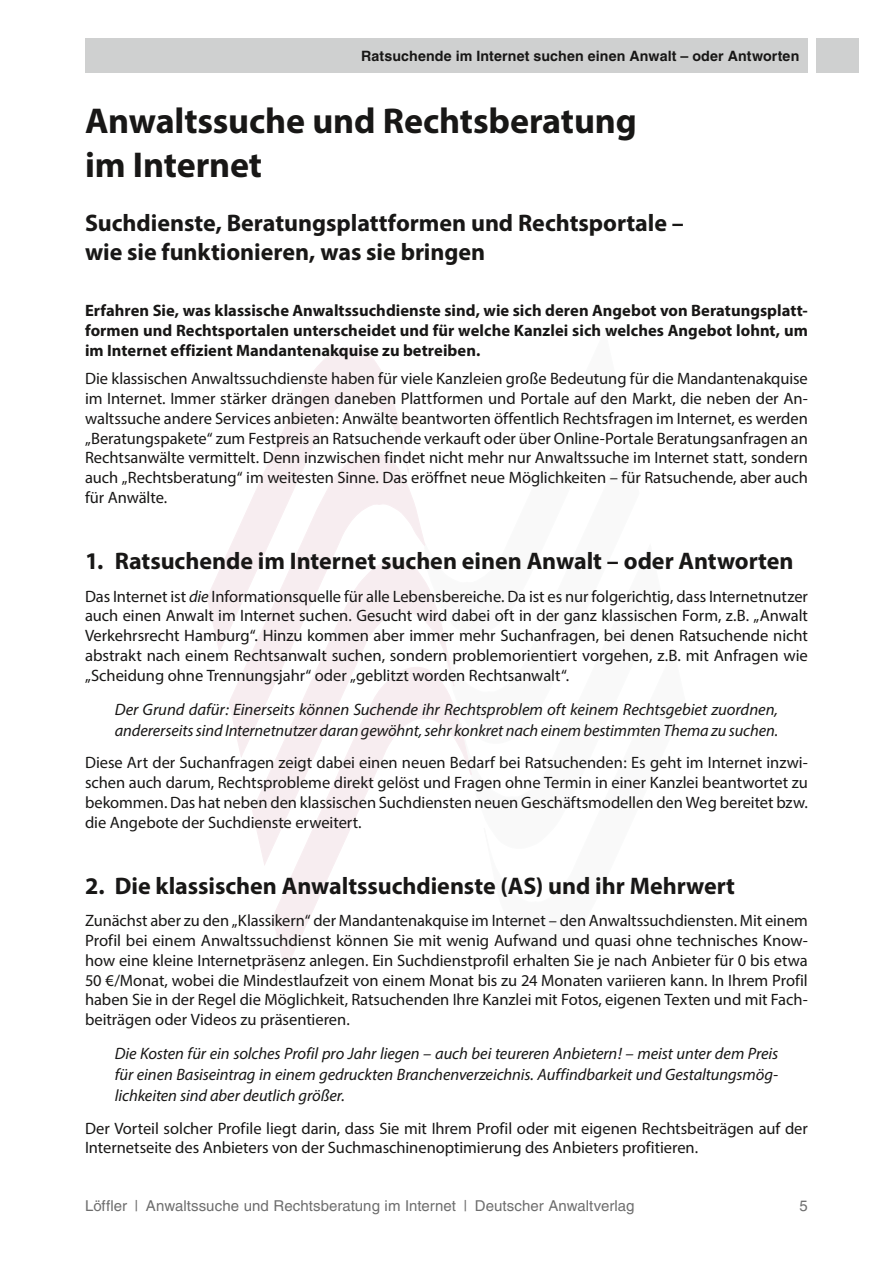
<style>
.page{position:relative;width:893px;height:1263px;background:#fff}
.page>*{position:absolute;margin:0;border:0;box-sizing:border-box;transform-origin:0 0}
.t1{font:700 36px/43.2px "Myriad Pro";letter-spacing:-.005em;color:#181716}
.t2{font:700 24px/28.8px "Myriad Pro";letter-spacing:-.005em;color:#181716}
.t3{font:16.5px/19.8px "Myriad Pro";letter-spacing:-.005em;color:#181716;text-align:justify}
.t4{font:italic 16.5px/21px "Myriad Pro";letter-spacing:-.005em;color:#181716}
.t5{font:700 16.5px/19.8px "Myriad Pro";color:#181716;text-align:justify}
.t6{font:15px "Helvetica";letter-spacing:.005em;color:#6e6e6e}
.t7{font:700 14.25px "Helvetica";letter-spacing:.01em;color:#181716}
.s1{font-style:italic}
</style>
<div class="page">
<div style="left:85px;top:38px;width:723px;height:34px;background:#cfd0d0"></div>
<div style="left:816px;top:38px;width:43px;height:34px;background:#cfd0d0"></div>
<svg style="left:207px;top:347px;width:198px;height:305px"></svg>
<svg style="left:252px;top:585px;width:198px;height:280px"></svg>
<svg style="left:272px;top:666px;width:200px;height:305px"></svg>
<svg style="left:228px;top:452px;width:199px;height:306px"></svg>
<p class="t7" style="left:361px;top:47px;width:440px">Ratsuchende im Internet suchen einen Anwalt – oder Antworten</p>
<h1 class="t1" style="left:85px;top:98px;width:553px">Anwaltssuche und Rechtsberatung im Internet</h1>
<h2 class="t2" style="left:85px;top:208px;width:600px">Suchdienste, Beratungsplattformen und Rechtsportale – wie sie funktionieren, was sie bringen</h2>
<p class="t5" style="left:85px;top:300px;width:724px">Erfahren Sie, was klassische Anwaltssuchdienste sind, wie sich deren Angebot von Beratungsplatt&shy;formen und Rechtsportalen unterscheidet und für welche Kanzlei sich welches Angebot lohnt, um im Internet effizient Mandantenakquise zu betreiben.</p>
<p class="t3" style="left:85px;top:368px;width:724px">Die klassischen Anwaltssuchdienste haben für viele Kanzleien große Bedeutung für die Mandantenakquise im Internet. Immer stärker drängen daneben Plattformen und Portale auf den Markt, die neben der An&shy;waltssuche andere Services anbieten: Anwälte beantworten öffentlich Rechtsfragen im Internet, es werden „Beratungspakete“ zum Festpreis an Ratsuchende verkauft oder über Online-Portale Beratungsanfragen an Rechtsanwälte vermittelt. Denn inzwischen findet nicht mehr nur Anwaltssuche im Internet statt, sondern auch „Rechtsberatung“ im weitesten Sinne. Das eröffnet neue Möglichkeiten – für Ratsuchende, aber auch für Anwälte.</p>
<h2 class="t2" style="left:85px;top:546px;width:710px">1. Ratsuchende im Internet suchen einen Anwalt – oder Antworten</h2>
<p class="t3" style="left:85px;top:586px;width:724px">Das Internet ist <span class="s1">die</span> Informationsquelle für alle Lebensbereiche. Da ist es nur folgerichtig, dass Internetnutzer auch einen Anwalt im Internet suchen. Gesucht wird dabei oft in der ganz klassischen Form, z.B. „Anwalt Verkehrsrecht Hamburg“. Hinzu kommen aber immer mehr Suchanfragen, bei denen Ratsuchende nicht abstrakt nach einem Rechtsanwalt suchen, sondern problemorientiert vorgehen, z.B. mit Anfragen wie „Scheidung ohne Trennungsjahr“ oder „geblitzt worden Rechtsanwalt“.</p>
<p class="t4" style="left:115px;top:698px;width:665px">Der Grund dafür: Einerseits können Suchende ihr Rechtsproblem oft keinem Rechtsgebiet zuordnen, andererseits sind Internetnutzer daran gewöhnt, sehr konkret nach einem bestimmten Thema zu suchen.</p>
<p class="t3" style="left:85px;top:752px;width:724px">Diese Art der Suchanfragen zeigt dabei einen neuen Bedarf bei Ratsuchenden: Es geht im Internet inzwi&shy;schen auch darum, Rechtsprobleme direkt gelöst und Fragen ohne Termin in einer Kanzlei beantwortet zu bekommen. Das hat neben den klassischen Suchdiensten neuen Geschäftsmodellen den Weg bereitet bzw. die Angebote der Suchdienste erweitert.</p>
<h2 class="t2" style="left:85px;top:870px;width:652px">2. Die klassischen Anwaltssuchdienste (AS) und ihr Mehrwert</h2>
<p class="t3" style="left:85px;top:910px;width:724px">Zunächst aber zu den „Klassikern“ der Mandantenakquise im Internet – den Anwaltssuchdiensten. Mit einem Profil bei einem Anwaltssuchdienst können Sie mit wenig Aufwand und quasi ohne technisches Know&shy;how eine kleine Internetpräsenz anlegen. Ein Suchdienstprofil erhalten Sie je nach Anbieter für 0 bis etwa 50 €/Monat, wobei die Mindestlaufzeit von einem Monat bis zu 24 Monaten variieren kann. In Ihrem Profil haben Sie in der Regel die Möglichkeit, Ratsuchenden Ihre Kanzlei mit Fotos, eigenen Texten und mit Fach&shy;beiträgen oder Videos zu präsentieren.</p>
<p class="t4" style="left:115px;top:1043px;width:665px;text-align:justify">Die Kosten für ein solches Profil pro Jahr liegen – auch bei teureren Anbietern! – meist unter dem Preis für einen Basiseintrag in einem gedruckten Branchenverzeichnis. Auffindbarkeit und Gestaltungsmög&shy;lichkeiten sind aber deutlich größer.</p>
<p class="t3" style="left:85px;top:1118px;width:724px">Der Vorteil solcher Profile liegt darin, dass Sie mit Ihrem Profil oder mit eigenen Rechtsbeiträgen auf der<br>Internetseite des Anbieters von der Suchmaschinenoptimierung des Anbieters profitieren.</p>
<p class="t6" style="left:85px;top:1197px;width:551px">Löffler | Anwaltssuche und Rechtsberatung im Internet | Deutscher Anwaltverlag</p>
<p class="t6" style="left:800px;top:1197px;width:10px">5</p>
</div>
